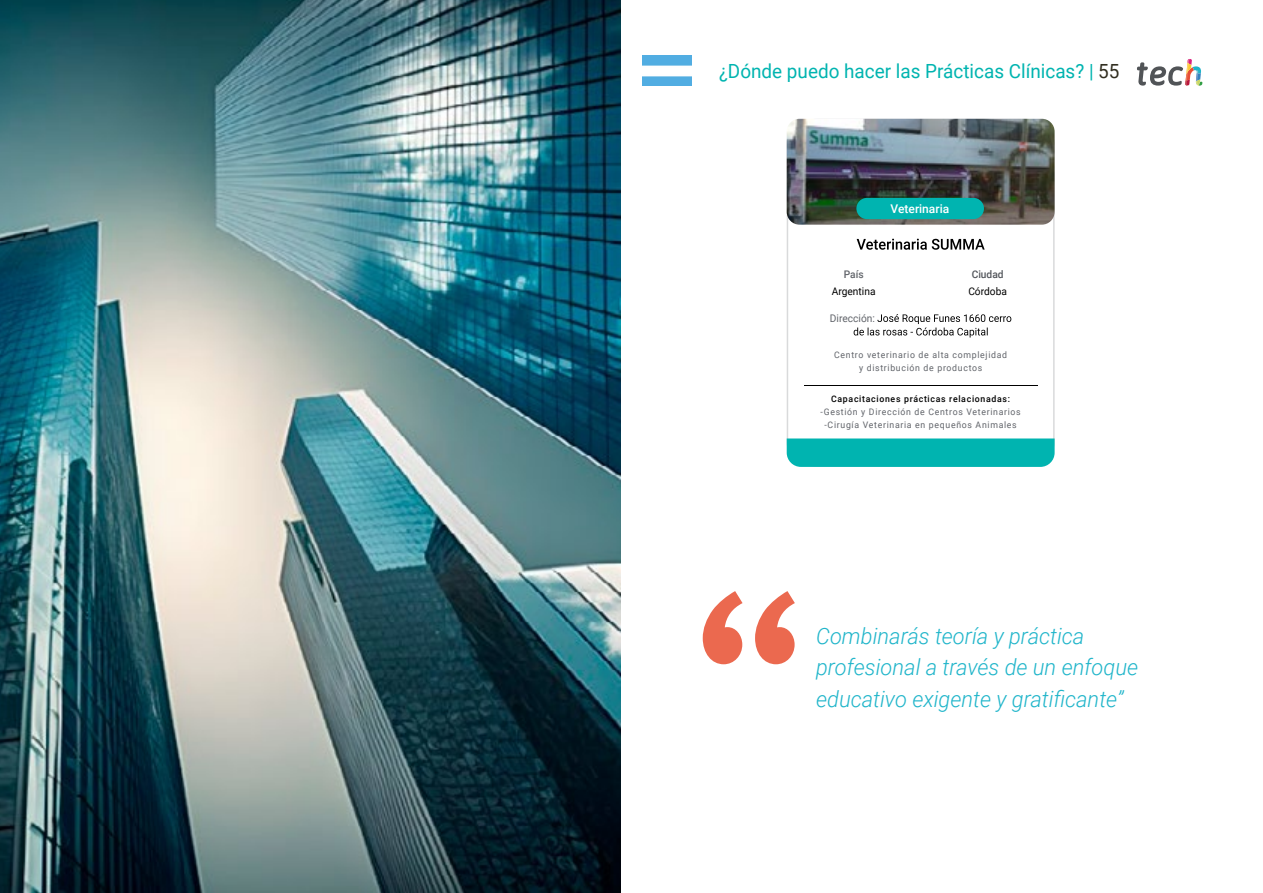
<style>
.page{position:relative;width:1263px;height:893px;background:#fff}
.page>*{position:absolute;margin:0;border:0;box-sizing:border-box;transform-origin:0 0}
.t1{font:italic 300 22.5px/31.5px "Roboto";color:#20b5ca}
.t2{font:19.5px "Roboto";color:#00b4b0}
.t3{font:500 12px "Roboto";color:#fff}
.t4{font:10.5px "Roboto";color:#000}
.t5{font:10.5px "Roboto";color:#61646a}
.t6{font:500 10.5px "Roboto";color:#52555b}
.t7{font:500 10.5px "Roboto";color:#61646a}
.t8{font:9px/13.5px "Roboto";letter-spacing:.08em;color:#61646a;text-align:center}
.t9{font:500 9px "Roboto";letter-spacing:.08em;color:#000}
.s1{color:#312e20}
</style>
<div class="page">
<img style="left:0;top:0;width:621px;height:893px">
<svg style="left:786px;top:118px;width:269px;height:339px"></svg>
<img style="left:787px;top:119px;width:267px;height:106px">
<div style="left:856px;top:198px;width:128px;height:21px;background:#00b4b0;border-radius:11px"></div>
<svg style="left:787px;top:438px;width:267px;height:29px;background:#07b6b2"></svg>
<hr style="left:804px;top:385px;width:233px;height:1px;background:#000">
<svg style="left:857px;top:239px;width:128px;height:11px"></svg>
<svg style="left:854px;top:314px;width:157px;height:24px"></svg>
<svg style="left:1137px;top:59px;width:65px;height:27px"></svg>
<img style="left:642px;top:55px;width:49px;height:30px">
<svg style="left:703px;top:591px;width:92px;height:73px"></svg>
<h2 class="t2" style="left:719px;top:58px;width:402px">¿Dónde puedo hacer las Prácticas Clínicas? | <span class="s1">55</span></h2>
<h3 class="t3" style="left:890px;top:200px;width:60px">Veterinaria</h3>
<p class="t7" style="left:844px;top:267px;width:21px">País</p>
<p class="t4" style="left:832px;top:283px;width:45px">Argentina</p>
<p class="t6" style="left:972px;top:267px;width:33px">Ciudad</p>
<p class="t4" style="left:968px;top:283px;width:40px">Córdoba</p>
<p class="t5" style="left:830px;top:311px;width:46px">Dirección:</p>
<p class="t8" style="left:834px;top:347px;width:174px">Centro veterinario de alta complejidad y distribución de productos</p>
<p class="t9" style="left:831px;top:392px;width:180px">Capacitaciones prácticas relacionadas:</p>
<p class="t8" style="left:820px;top:405px;width:202px">-Gestión y Dirección de Centros Veterinarios -Cirugía Veterinaria en pequeños Animales</p>
<h1 class="t1" style="left:816px;top:619px;width:324px">Combinarás teoría y práctica profesional a través de un enfoque educativo exigente y gratificante”</h1>
</div>
